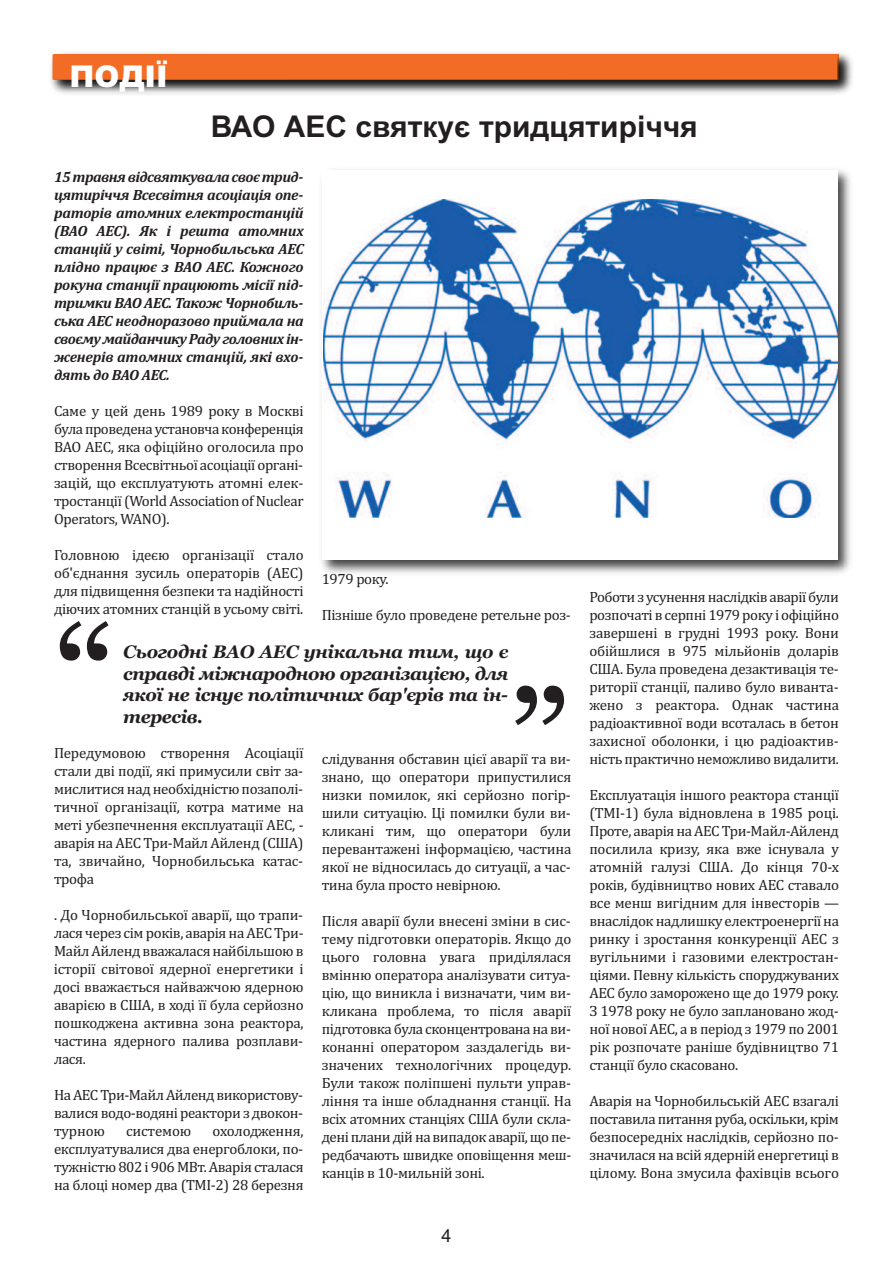
<style>
.page{position:relative;width:893px;height:1263px;background:#fff}
.page>*{position:absolute;margin:0;border:0;box-sizing:border-box;transform-origin:0 0}
.t1{font:150px "Georgia";color:#231f20}
.t2{font:700 30px "Arial";color:#231f20}
.t3{font:900 30px "Arial";color:#fff}
.t4{font:italic 700 18px/21.6px "Georgia";letter-spacing:-.025em;color:#231f20;text-align:justify}
.t5{font:18px "Arial";color:#231f20}
.t6{font:15px/18px "Cambria";letter-spacing:-.025em;color:#231f20;text-align:justify}
.t7{font:italic 700 15px/18px "Cambria";letter-spacing:-.02em;color:#231f20;text-align:justify}
</style>
<div class="page">
<img style="left:322px;top:169px;width:529px;height:404px">
<div style="left:322px;top:170px;width:515px;height:390px;background:#fff"></div>
<img style="left:324px;top:199px;width:513px;height:318px">
<img style="left:51px;top:52px;width:802px;height:42px">
<div style="left:52px;top:54px;width:785px;height:26px;background:#f36c25"></div>
<h2 class="t3" style="left:69px;top:59px;width:100px">ПОДІЇ</h2>
<h2 class="t2" style="left:211px;top:109px;width:488px">ВАО АЕС святкує тридцятиріччя</h2>
<p class="t7" style="left:54px;top:167px;width:251px">15 травня відсвяткувала своє трид&shy;цятиріччя Всесвітня асоціація опе&shy;раторів атомних електростанцій (ВАО АЕС). Як і решта атомних станцій у світі, Чорнобильська АЕС плідно працює з ВАО АЕС. Кожного рокуна станції працюють місії під&shy;тримки ВАО АЕС. Також Чорнобиль&shy;ська АЕС неодноразово приймала на своєму майданчику Раду головних ін&shy;женерів атомних станцій, які вхо&shy;дять до ВАО АЕС.</p>
<p class="t6" style="left:54px;top:401px;width:251px">Саме у цей день 1989 року в Москві була проведена установча конференція ВАО АЕС, яка офіційно оголосила про створення Всесвітньої асоціації органі&shy;зацій, що експлуатують атомні елек&shy;тростанції (World Association of Nuclear Operators, WANO).</p>
<p class="t6" style="left:54px;top:545px;width:251px">Головною ідеєю організації стало об'єднання зусиль операторів (АЕС) для підвищення безпеки та надійності діючих атомних станцій в усьому світі.</p>
<p class="t6" style="left:322px;top:569px;width:68px">1979 року.</p>
<p class="t6" style="left:322px;top:605px;width:251px">Пізніше було проведене ретельне роз-</p>
<h1 class="t1" style="left:54px;top:593px;width:63px">“</h1>
<p class="t4" style="left:123px;top:641px;width:387px">Сьогодні ВАО АЕС унікальна тим, що є справді міжнародною організацією, для якої не існує політичних бар'єрів та ін&shy;тересів.</p>
<h1 class="t1" style="left:508px;top:658px;width:63px">”</h1>
<p class="t6" style="left:54px;top:743px;width:251px">Передумовою створення Асоціації стали дві події, які примусили світ за&shy;мислитися над необхідністю позаполі&shy;тичної організації, котра матиме на меті убезпечнення експлуатації АЕС, - аварія на АЕС Три-Майл Айленд (США) та, звичайно, Чорнобильська катас&shy;трофа</p>
<p class="t6" style="left:54px;top:905px;width:251px">. До Чорнобильської аварії, що трапи&shy;лася через сім років, аварія на АЕС Три-Майл Айленд вважалася найбільшою в історії світової ядерної енергетики і досі вважається найважчою ядерною аварією в США, в ході її була серйозно пошкоджена активна зона реактора, частина ядерного палива розплави&shy;лася.</p>
<p class="t6" style="left:54px;top:1085px;width:251px">На АЕС Три-Майл Айленд використову&shy;валися водо-водяні реактори з двокон&shy;турною</p>
<p class="t6" style="left:54px;top:1121px;width:251px;text-indent:159px">охолодження, експлуатувалися два енергоблоки, по&shy;тужністю 802 і 906 МВт. Аварія сталася на блоці номер два (TMI-2) 28 березня</p>
<p class="t6" style="left:126px;top:1121px;width:67px">системою</p>
<p class="t6" style="left:322px;top:749px;width:251px">слідування обставин цієї аварії та ви&shy;знано, що оператори припустилися низки помилок, які серйозно погір&shy;шили ситуацію. Ці помилки були ви&shy;кликані тим, що оператори були перевантажені інформацією, частина якої не відносилась до ситуації, а час&shy;тина була просто невірною.</p>
<p class="t6" style="left:322px;top:911px;width:251px">Після аварії були внесені зміни в сис&shy;тему підготовки операторів. Якщо до цього головна увага приділялася вмінню оператора аналізувати ситуа&shy;цію, що виникла і визначати, чим ви&shy;кликана проблема, то після аварії підготовка була сконцентрована на ви&shy;конанні оператором заздалегідь ви&shy;значених технологічних процедур.<br>Були також поліпшені пульти управ&shy;ління та інше обладнання станції. На всіх атомних станціях США були скла&shy;дені плани дій на випадок аварії, що пе&shy;редбачають швидке оповіщення меш&shy;канців в 10-мильній зоні.</p>
<p class="t5" style="left:441px;top:1225px;width:12px">4</p>
<p class="t6" style="left:589px;top:587px;width:251px">Роботи з усунення наслідків аварії були розпочаті в серпні 1979 року і офіційно завершені в грудні 1993 року. Вони обійшлися в 975 мільйонів доларів США. Була проведена дезактивація те&shy;риторії станції, паливо було виванта&shy;жено з реактора. Однак частина радіоактивної води всоталась в бетон захисної оболонки, і цю радіоактив&shy;ність практично неможливо видалити.</p>
<p class="t6" style="left:589px;top:785px;width:251px">Експлуатація іншого реактора станції (TMI-1) була відновлена в 1985 році.<br>Проте, аварія на АЕС Три-Майл-Айленд посилила кризу, яка вже існувала у атомній галузі США. До кінця 70-х років, будівництво нових АЕС ставало все менш вигідним для інвесторів — внаслідок надлишку електроенергії на ринку і зростання конкуренції АЕС з вугільними і газовими електростан&shy;ціями. Певну кількість споруджуваних АЕС було заморожено ще до 1979 року.<br>З 1978 року не було заплановано жод&shy;ної нової АЕС, а в період з 1979 по 2001 рік розпочате раніше будівництво 71 станції було скасовано.</p>
<p class="t6" style="left:589px;top:1091px;width:251px">Аварія на Чорнобильській АЕС взагалі поставила питання руба, оскільки, крім безпосередніх наслідків, серйозно по&shy;значилася на всій ядерній енергетиці в цілому. Вона змусила фахівців всього</p>
</div>
